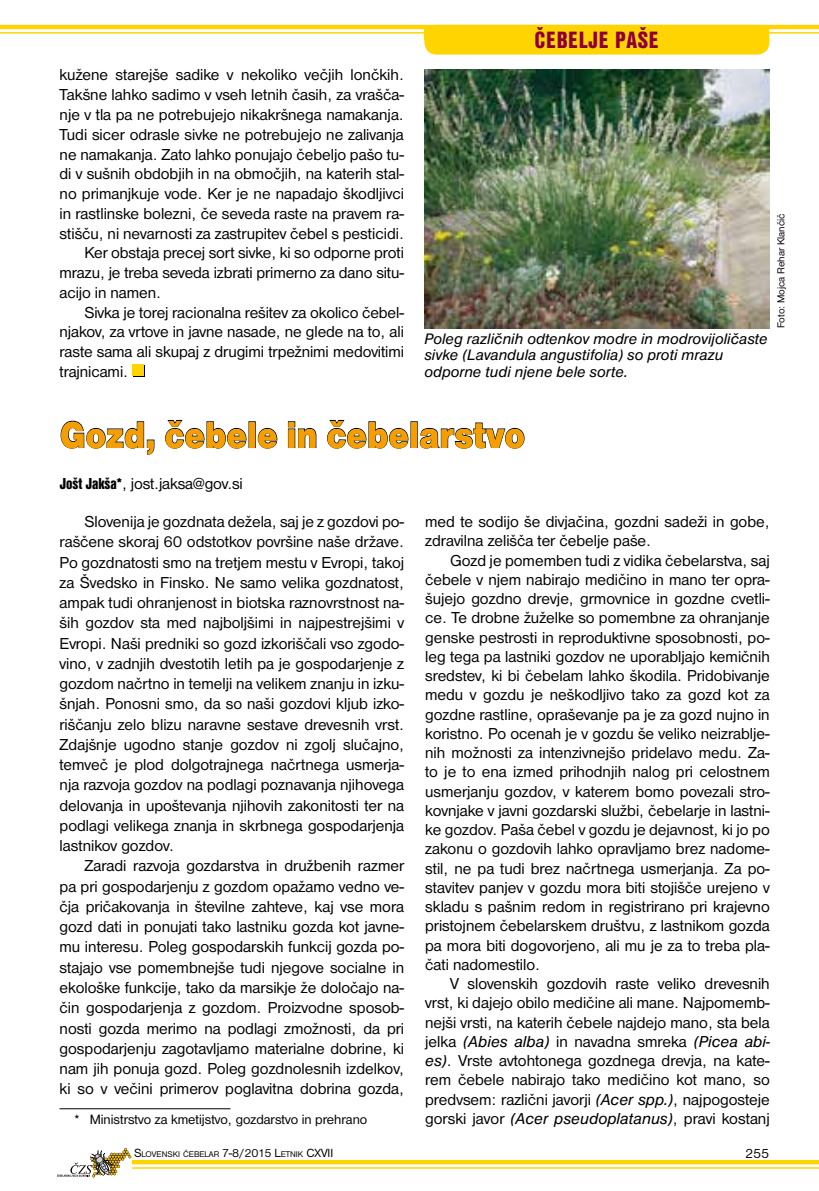
<style>
.page{position:relative;width:819px;height:1191px;background:#fff}
.page>*{position:absolute;margin:0;border:0;box-sizing:border-box;transform-origin:0 0}
.t1{font:38.5px "Nimbus Sans DOT Blac";color:#f49e00;scale:.9 1}
.t2{font:24.5px "Nimbus Sans DOT Blac Cond";letter-spacing:.03em;color:#8d0037}
.t3{font:16.45px/19.2px "Nimbus Sans DOT";color:#000;text-align:justify}
.t4{font:italic 15.75px/16.6px "Nimbus Sans DOT";color:#000}
.t5{font:14px "Nimbus Sans DOT";color:#000}
.t6{font:10.5px "Nimbus Sans DOT";color:#000}
.t7{font:8.58px "Nimbus Sans DOT";color:#000}
.s1{font-family:"Nimbus Sans DOT Blac Cond"}
.s2{font-style:italic}
.s3{font-size:12.25px}
</style>
<div class="page">
<hr style="left:81px;top:1160px;width:738px;height:4px;background:#ffd400">
<hr style="left:81px;top:1167px;width:738px;height:1px;background:#ffd400">
<svg style="left:57px;top:1148px;width:74px;height:29px"></svg>
<div style="left:424px;top:25px;width:345px;height:30px;background:#ffd400;border-radius:12px"></div>
<hr style="left:0;top:25px;width:819px;height:4px;background:#ffd400">
<hr style="left:0;top:32px;width:819px;height:2px;background:#ffd400">
<div style="left:424px;top:25px;width:345px;height:15px;background:#ffd400"></div>
<div style="left:133px;top:366px;width:12px;height:11px;background:#ffd400"></div>
<div style="left:132px;top:364px;width:11px;height:11px;background:#ffd400"></div>
<img style="left:424px;top:69px;width:345px;height:259px">
<svg style="left:60px;top:420px;width:95px;height:35px"></svg>
<svg style="left:165px;top:419px;width:82px;height:30px"></svg>
<div style="left:248px;top:421px;width:8px;height:27px;border:1px solid #000"></div>
<svg style="left:257px;top:427px;width:21px;height:22px"></svg>
<svg style="left:287px;top:421px;width:30px;height:27px"></svg>
<svg style="left:327px;top:419px;width:82px;height:30px"></svg>
<div style="left:410px;top:421px;width:8px;height:27px;border:1px solid #000"></div>
<svg style="left:419px;top:422px;width:106px;height:27px"></svg>
<hr style="left:59px;top:1108px;width:171px;height:1px;background:#000">
<p class="t3" style="left:60px;top:66px;width:346px">kužene starejše sadike v nekoliko večjih lončkih.</p>
<p class="t3" style="left:60px;top:85px;width:346px">Takšne lahko sadimo v vseh letnih časih, za vrašča-</p>
<p class="t3" style="left:60px;top:105px;width:346px">nje v tla pa ne potrebujejo nikakršnega namakanja.</p>
<p class="t3" style="left:60px;top:125px;width:346px">Tudi sicer odrasle sivke ne potrebujejo ne zalivanja</p>
<p class="t3" style="left:60px;top:145px;width:346px">ne namakanja. Zato lahko ponujajo čebeljo pašo tu-</p>
<p class="t3" style="left:60px;top:164px;width:346px">di v sušnih obdobjih in na območjih, na katerih stal-</p>
<p class="t3" style="left:60px;top:184px;width:346px">no primanjkuje vode. Ker je ne napadajo škodljivci</p>
<p class="t3" style="left:60px;top:204px;width:346px">in rastlinske bolezni, če seveda raste na pravem ra-</p>
<p class="t3" style="left:60px;top:224px;width:346px">stišču, ni nevarnosti za zastrupitev čebel s pesticidi.</p>
<p class="t3" style="left:84px;top:243px;width:321px">Ker obstaja precej sort sivke, ki so odporne proti</p>
<p class="t3" style="left:60px;top:263px;width:346px">mrazu, je treba seveda izbrati primerno za dano situ-</p>
<p class="t3" style="left:60px;top:283px;width:103px">acijo in namen.</p>
<p class="t3" style="left:84px;top:303px;width:321px">Sivka je torej racionalna rešitev za okolico čebel-</p>
<p class="t3" style="left:60px;top:322px;width:346px">njakov, za vrtove in javne nasade, ne glede na to, ali</p>
<p class="t3" style="left:60px;top:342px;width:346px">raste sama ali skupaj z drugimi trpežnimi medovitimi</p>
<p class="t3" style="left:60px;top:362px;width:70px">trajnicami.</p>
<h2 class="t2" style="left:534px;top:26px;width:125px">ČEBELJE PAŠE</h2>
<p class="t4" style="left:424px;top:330px;width:345px">Poleg različnih odtenkov modre in modrovijoličaste sivke (Lavandula angustifolia) so proti mrazu odporne tudi njene bele sorte.</p>
<p class="t6" style="left:775px;top:328px;width:116px;rotate:-90deg">Foto: Mojca Rehar Klančič</p>
<h1 class="t1" style="left:60px;top:412px;width:518px">Gozd, čebele in čebelarstvo</h1>
<p class="t3" style="left:60px;top:474px;width:185px"><span class="s1">Jošt Jakša*</span>, jost.jaksa@gov.si</p>
<p class="t3" style="left:60px;top:511px;width:346px;line-height:20.3px;text-indent:25px">Slovenija je gozdnata dežela, saj je z gozdovi po&shy;raščene skoraj 60 odstotkov površine naše države.<br>Po gozdnatosti smo na tretjem mestu v Evropi, takoj za Švedsko in Finsko. Ne samo velika gozdnatost, ampak tudi ohranjenost in biotska raznovrstnost na&shy;ših gozdov sta med najboljšimi in najpestrejšimi v Evropi. Naši predniki so gozd izkoriščali vso zgodo&shy;vino, v zadnjih dvestotih letih pa je gospodarjenje z gozdom načrtno in temelji na velikem znanju in izku&shy;šnjah. Ponosni smo, da so naši gozdovi kljub izko&shy;riščanju zelo blizu naravne sestave drevesnih vrst.<br>Zdajšnje ugodno stanje gozdov ni zgolj slučajno, temveč je plod dolgotrajnega načrtnega usmerja&shy;nja razvoja gozdov na podlagi poznavanja njihovega delovanja in upoštevanja njihovih zakonitosti ter na podlagi velikega znanja in skrbnega gospodarjenja lastnikov gozdov.</p>
<p class="t3" style="left:60px;top:856px;width:346px;line-height:20.3px;text-indent:25px">Zaradi razvoja gozdarstva in družbenih razmer pa pri gospodarjenju z gozdom opažamo vedno ve&shy;čja pričakovanja in številne zahteve, kaj vse mora gozd dati in ponujati tako lastniku gozda kot javne&shy;mu interesu. Poleg gospodarskih funkcij gozda po&shy;stajajo vse pomembnejše tudi njegove socialne in ekološke funkcije, tako da marsikje že določajo na&shy;čin gospodarjenja z gozdom. Proizvodne sposob&shy;nosti gozda merimo na podlagi zmožnosti, da pri gospodarjenju zagotavljamo materialne dobrine, ki nam jih ponuja gozd. Poleg gozdnolesnih izdelkov, ki so v večini primerov poglavitna dobrina gozda,</p>
<p class="t5" style="left:74px;top:1111px;width:294px">* Ministrstvo za kmetijstvo, gozdarstvo in prehrano</p>
<p class="t3" style="left:425px;top:512px;width:346px">med te sodijo še divjačina, gozdni sadeži in gobe, zdravilna zelišča ter čebelje paše.</p>
<p class="t3" style="left:425px;top:550px;width:346px;text-indent:25px">Gozd je pomemben tudi z vidika čebelarstva, saj čebele v njem nabirajo medičino in mano ter opra&shy;šujejo gozdno drevje, grmovnice in gozdne cvetli&shy;ce. Te drobne žuželke so pomembne za ohranjanje genske pestrosti in reproduktivne sposobnosti, po&shy;leg tega pa lastniki gozdov ne uporabljajo kemičnih sredstev, ki bi čebelam lahko škodila. Pridobivanje medu v gozdu je neškodljivo tako za gozd kot za gozdne rastline, opraševanje pa je za gozd nujno in koristno. Po ocenah je v gozdu še veliko neizrablje&shy;nih možnosti za intenzivnejšo pridelavo medu. Za&shy;to je to ena izmed prihodnjih nalog pri celostnem usmerjanju gozdov, v katerem bomo povezali stro&shy;kovnjake v javni gozdarski službi, čebelarje in lastni&shy;ke gozdov. Paša čebel v gozdu je dejavnost, ki jo po zakonu o gozdovih lahko opravljamo brez nadome&shy;stil, ne pa tudi brez načrtnega usmerjanja. Za po&shy;stavitev panjev v gozdu mora biti stojišče urejeno v skladu s pašnim redom in registrirano pri krajevno pristojnem čebelarskem društvu, z lastnikom gozda pa mora biti dogovorjeno, ali mu je za to treba pla&shy;čati nadomestilo.</p>
<p class="t3" style="left:425px;top:974px;width:346px;text-indent:25px">V slovenskih gozdovih raste veliko drevesnih vrst, ki dajejo obilo medičine ali mane. Najpomemb&shy;nejši vrsti, na katerih čebele najdejo mano, sta bela jelka <span class="s2">(Abies alba)</span> in navadna smreka <span class="s2">(Picea abi&shy;es)</span>. Vrste avtohtonega gozdnega drevja, na kate&shy;rem čebele nabirajo tako medičino kot mano, so predvsem: različni javorji <span class="s2">(Acer spp.)</span>, najpogosteje gorski javor <span class="s2">(Acer pseudoplatanus)</span>, pravi kostanj</p>
<p class="t7" style="left:134px;top:1149px;width:201px"><span class="s3">S</span>LOVENSKI ČEBELAR <span class="s3">7-8/2015 L</span>ETNIK <span class="s3">CXVII</span></p>
<p class="t5" style="left:745px;top:1145px;width:26px">255</p>
</div>
